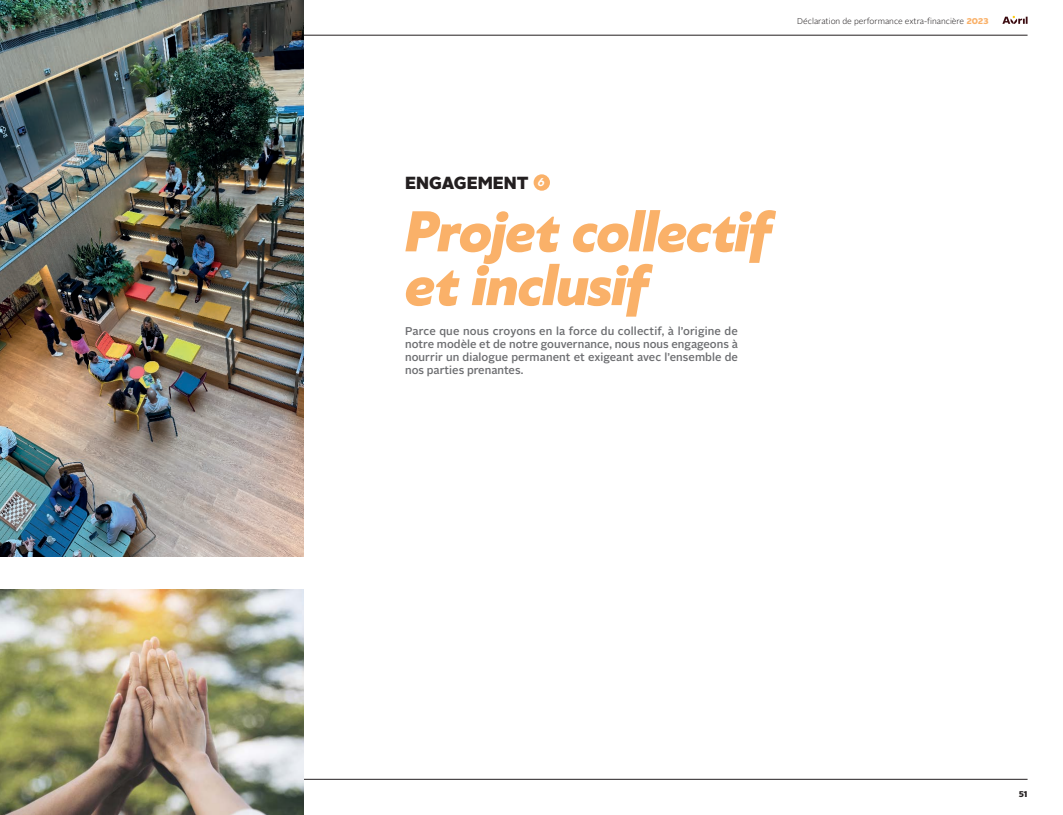
<style>
.page{position:relative;width:1063px;height:815px;background:#fff}
.page>*{position:absolute;margin:0;border:0;box-sizing:border-box;transform-origin:0 0}
.t1{font:italic 800 53.75px/53.8px "Klein";letter-spacing:-.01em;color:#fab169}
.t2{font:900 17.5px "Alright Sans";color:#231f20}
.t3{font:500 11.25px/13.1px "Alright Sans";color:#6c6d70;text-align:justify}
.t4{font:300 8.38px "Alright Sans";color:#231f20}
.t5{font:900 8.38px "Alright Sans";color:#231f20}
.s1{font-weight:900;color:#fab169}
</style>
<div class="page">
<hr style="left:35px;top:35px;width:993px;height:1px;background:#231f20">
<hr style="left:35px;top:779px;width:993px;height:1px;background:#231f20">
<svg style="left:1002px;top:16px;width:26px;height:8px"></svg>
<img style="left:0;top:0;width:304px;height:556px">
<img style="left:0;top:590px;width:304px;height:225px">
<div style="left:534px;top:174px;width:16px;height:17px;background:#fab169;border-radius:50%"></div>
<p class="t4" style="left:797px;top:15px;width:193px">Déclaration de performance extra-financière <span class="s1">2023</span></p>
<h2 class="t2" style="left:405px;top:171px;width:141px">ENGAGEMENT <sup>6</sup></h2>
<h2 class="t1" style="left:405px;top:202px;width:367px">Projet collectif et inclusif</h2>
<p class="t3" style="left:405px;top:325px;width:334px">Parce que nous croyons en la force du collectif, à l’origine de notre modèle et de notre gouvernance, nous nous engageons à nourrir un dialogue permanent et exigeant avec l’ensemble de nos parties prenantes.</p>
<p class="t5" style="left:1019px;top:788px;width:10px">51</p>
</div>
